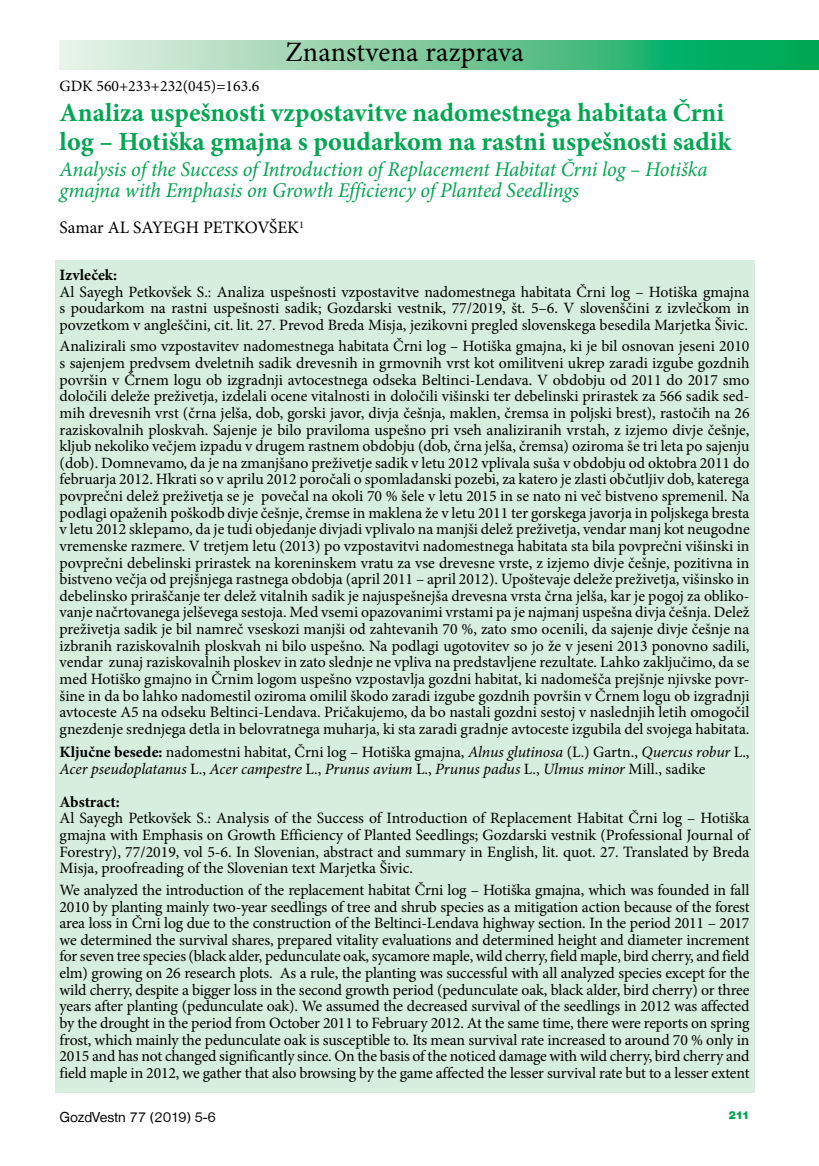
<style>
.page{position:relative;width:819px;height:1166px;background:#fff}
.page>*{position:absolute;margin:0;border:0;box-sizing:border-box;transform-origin:0 0}
.t1{font:28px "Minion Pro";letter-spacing:.005em;color:#000}
.t2{font:700 26.25px/29.8px "Minion Pro";color:#00a651}
.t3{font:italic 21px/21px "Minion Pro";letter-spacing:-.01em;color:#00a651}
.t4{font:17.5px "Minion Pro";letter-spacing:-.005em;color:#000}
.t5{font:15.75px/16.6px "Minion Pro";color:#000;text-align:justify}
.t6{font:italic 15.75px/16.6px "Minion Pro";letter-spacing:-.01em;color:#000}
.t7{font:700 15.75px "Minion Pro";color:#000}
.t8{font:14.88px "Nimbus San DEE";color:#000}
.t9{font:11.38px "Nimbus San DEE Blac";color:#00a651}
.s1{font-weight:700;font-style:normal}
.s2{font-style:normal}
</style>
<div class="page">
<svg style="left:60px;top:40px;width:759px;height:29px;background:#70c999"></svg>
<div style="left:55px;top:261px;width:699px;height:832px;background:#d7eddd"></div>
<h1 class="t1" style="left:285px;top:33px;width:240px">Znanstvena razprava</h1>
<p class="t5" style="left:60px;top:78px;width:201px">GDK 560+233+232(045)=163.6</p>
<h2 class="t2" style="left:60px;top:97px;width:673px">Analiza uspešnosti vzpostavitve nadomestnega habitata Črni log – Hotiška gmajna s poudarkom na rastni uspešnosti sadik</h2>
<h3 class="t3" style="left:60px;top:159px;width:649px">Analysis of the Success of Introduction of Replacement Habitat Črni log – Hotiška gmajna with Emphasis on Growth Efficiency of Planted Seedlings</h3>
<p class="t4" style="left:60px;top:216px;width:246px">Samar AL SAYEGH PETKOVŠEK<sup>1</sup></p>
<p class="t7" style="left:60px;top:264px;width:59px">Izvleček:</p>
<p class="t5" style="left:60px;top:283px;width:691px">Al Sayegh Petkovšek S.: Analiza uspešnosti vzpostavitve nadomestnega habitata Črni log – Hotiška gmajna s poudarkom na rastni uspešnosti sadik; Gozdarski vestnik, 77/2019, št. 5–6. V slovenščini z izvlečkom in povzetkom v angleščini, cit. lit. 27. Prevod Breda Misja, jezikovni pregled slovenskega besedila Marjetka Šivic.</p>
<p class="t5" style="left:60px;top:338px;width:691px">Analizirali smo vzpostavitev nadomestnega habitata Črni log – Hotiška gmajna, ki je bil osnovan jeseni 2010 s sajenjem predvsem dveletnih sadik drevesnih in grmovnih vrst kot omilitveni ukrep zaradi izgube gozdnih površin v Črnem logu ob izgradnji avtocestnega odseka Beltinci-Lendava. V obdobju od 2011 do 2017 smo določili deleže preživetja, izdelali ocene vitalnosti in določili višinski ter debelinski prirastek za 566 sadik sed&shy;mih drevesnih vrst (črna jelša, dob, gorski javor, divja češnja, maklen, čremsa in poljski brest), rastočih na 26 raziskovalnih ploskvah. Sajenje je bilo praviloma uspešno pri vseh analiziranih vrstah, z izjemo divje češnje, kljub nekoliko večjem izpadu v drugem rastnem obdobju (dob, črna jelša, čremsa) oziroma še tri leta po sajenju (dob). Domnevamo, da je na zmanjšano preživetje sadik v letu 2012 vplivala suša v obdobju od oktobra 2011 do februarja 2012. Hkrati so v aprilu 2012 poročali o spomladanski pozebi, za katero je zlasti občutljiv dob, katerega povprečni delež preživetja se je povečal na okoli 70 % šele v letu 2015 in se nato ni več bistveno spremenil. Na podlagi opaženih poškodb divje češnje, čremse in maklena že v letu 2011 ter gorskega javorja in poljskega bresta v letu 2012 sklepamo, da je tudi objedanje divjadi vplivalo na manjši delež preživetja, vendar manj kot neugodne vremenske razmere. V tretjem letu (2013) po vzpostavitvi nadomestnega habitata sta bila povprečni višinski in povprečni debelinski prirastek na koreninskem vratu za vse drevesne vrste, z izjemo divje češnje, pozitivna in bistveno večja od prejšnjega rastnega obdobja (april 2011 – april 2012). Upoštevaje deleže preživetja, višinsko in debelinsko priraščanje ter delež vitalnih sadik je najuspešnejša drevesna vrsta črna jelša, kar je pogoj za obliko&shy;vanje načrtovanega jelševega sestoja. Med vsemi opazovanimi vrstami pa je najmanj uspešna divja češnja. Delež preživetja sadik je bil namreč vseskozi manjši od zahtevanih 70 %, zato smo ocenili, da sajenje divje češnje na izbranih raziskovalnih ploskvah ni bilo uspešno. Na podlagi ugotovitev so jo že v jeseni 2013 ponovno sadili, vendar zunaj raziskovalnih ploskev in zato slednje ne vpliva na predstavljene rezultate. Lahko zaključimo, da se med Hotiško gmajno in Črnim logom uspešno vzpostavlja gozdni habitat, ki nadomešča prejšnje njivske povr&shy;šine in da bo lahko nadomestil oziroma omilil škodo zaradi izgube gozdnih površin v Črnem logu ob izgradnji avtoceste A5 na odseku Beltinci-Lendava. Pričakujemo, da bo nastali gozdni sestoj v naslednjih letih omogočil gnezdenje srednjega detla in belovratnega muharja, ki sta zaradi gradnje avtoceste izgubila del svojega habitata.</p>
<p class="t6" style="left:60px;top:743px;width:691px"><span class="s1">Ključne besede:</span> <span class="s2">nadomestni habitat, Črni log – Hotiška gmajna,</span> Alnus glutinosa <span class="s2">(L.) Gartn.,</span> Quercus robur <span class="s2">L.,<br></span>Acer pseudoplatanus <span class="s2">L.,</span> Acer campestre <span class="s2">L.,</span> Prunus avium <span class="s2">L.,</span> Prunus padus <span class="s2">L.,</span> Ulmus minor <span class="s2">Mill., sadike</span></p>
<p class="t7" style="left:60px;top:791px;width:62px">Abstract:</p>
<p class="t5" style="left:60px;top:810px;width:693px">Al Sayegh Petkovšek S.: Analysis of the Success of Introduction of Replacement Habitat Črni log – Hotiška gmajna with Emphasis on Growth Efficiency of Planted Seedlings; Gozdarski vestnik (Professional Journal of Forestry), 77/2019, vol 5-6. In Slovenian, abstract and summary in English, lit. quot. 27. Translated by Breda Misja, proofreading of the Slovenian text Marjetka Šivic.</p>
<p class="t5" style="left:60px;top:882px;width:691px">We analyzed the introduction of the replacement habitat Črni log – Hotiška gmajna, which was founded in fall 2010 by planting mainly two-year seedlings of tree and shrub species as a mitigation action because of the forest area loss in Črni log due to the construction of the Beltinci-Lendava highway section. In the period 2011 – 2017 we determined the survival shares, prepared vitality evaluations and determined height and diameter increment for seven tree species (black alder, pedunculate oak, sycamore maple, wild cherry, field maple, bird cherry, and field elm) growing on 26 research plots. As a rule, the planting was successful with all analyzed species except for the wild cherry, despite a bigger loss in the second growth period (pedunculate oak, black alder, bird cherry) or three years after planting (pedunculate oak). We assumed the decreased survival of the seedlings in 2012 was affected by the drought in the period from October 2011 to February 2012. At the same time, there were reports on spring frost, which mainly the pedunculate oak is susceptible to. Its mean survival rate increased to around 70 % only in 2015 and has not changed significantly since. On the basis of the noticed damage with wild cherry, bird cherry and field maple in 2012, we gather that also browsing by the game affected the lesser survival rate but to a lesser extent</p>
<p class="t8" style="left:60px;top:1109px;width:158px">GozdVestn 77 (2019) 5-6</p>
<p class="t9" style="left:728px;top:1109px;width:23px">211</p>
</div>
